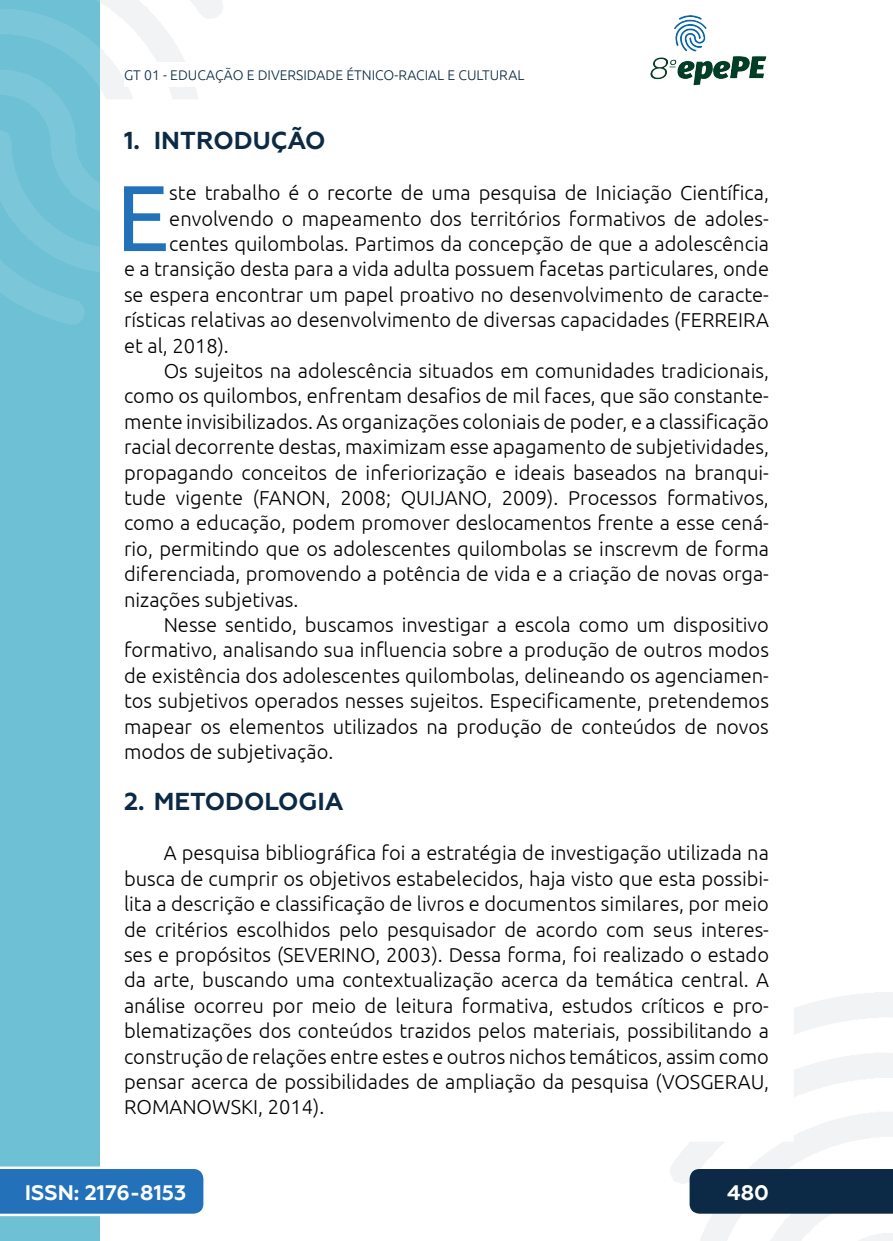
<style>
.page{position:relative;width:893px;height:1241px;background:#fff}
.page>*{position:absolute;margin:0;border:0;box-sizing:border-box;transform-origin:0 0}
._7_CAPITULAR{font:93.27px "Ubuntu";color:#2371b9}
._3_SUBTÍTULO{font:700 24.5px "Geometria";color:#0c2a46}
.t1{font:700 21px "Geometria";color:#fff}
._5_CORPO{font:300 20.12px/25.4px "Ubuntu";color:#000;text-align:justify}
._7_CAPITULAR-2{font:300 20.12px "Ubuntu";color:#000}
.t2{font:300 14px "Ubuntu";color:#0c2a46}
</style>
<div class="page">
<svg style="left:670px;top:992px;width:223px;height:248px"></svg>
<svg style="left:99px;top:0;width:124px;height:324px"></svg>
<img style="left:650px;top:15px;width:117px;height:71px">
<div style="left:0;top:0;width:99px;height:1240px;background:#6ec0d5"></div>
<svg style="left:0;top:0;width:99px;height:325px"></svg>
<svg style="left:0;top:1166px;width:203px;height:49px;background:#367dbf"></svg>
<div style="left:690px;top:1168px;width:203px;height:45px;background:#0c2a46"></div>
<div style="left:124px;top:62px;width:516px;height:25px;background:#fff"></div>
<p class="t2" style="left:124px;top:66px;width:402px">GT 01 - EDUCAÇÃO E DIVERSIDADE ÉTNICO-RACIAL E CULTURAL</p>
<p class="_3_SUBTÍTULO" style="left:124px;top:126px;width:203px">1. INTRODUÇÃO</p>
<p class="_7_CAPITULAR" style="left:116px;top:161px;width:55px">E</p>
<p class="_7_CAPITULAR-2" style="left:169px;top:181px;width:601px">ste trabalho é o recorte de uma pesquisa de Iniciação Científica,</p>
<p class="_7_CAPITULAR-2" style="left:169px;top:206px;width:601px">envolvendo o mapeamento dos territórios formativos de adoles-</p>
<p class="_7_CAPITULAR-2" style="left:169px;top:232px;width:601px">centes quilombolas. Partimos da concepção de que a adolescência</p>
<p class="_7_CAPITULAR-2" style="left:124px;top:257px;width:646px">e a transição desta para a vida adulta possuem facetas particulares, onde</p>
<p class="_7_CAPITULAR-2" style="left:124px;top:282px;width:646px">se espera encontrar um papel proativo no desenvolvimento de caracte-</p>
<p class="_7_CAPITULAR-2" style="left:124px;top:308px;width:646px">rísticas relativas ao desenvolvimento de diversas capacidades (FERREIRA</p>
<p class="_7_CAPITULAR-2" style="left:124px;top:333px;width:106px">et al, 2018).</p>
<p class="_5_CORPO" style="left:124px;top:357px;width:646px;text-indent:40px">Os sujeitos na adolescência situados em comunidades tradicionais, como os quilombos, enfrentam desafios de mil faces, que são constante&shy;mente invisibilizados. As organizações coloniais de poder, e a classificação racial decorrente destas, maximizam esse apagamento de subjetividades, propagando conceitos de inferiorização e ideais baseados na branqui&shy;tude vigente (FANON, 2008; QUIJANO, 2009). Processos formativos, como a educação, podem promover deslocamentos frente a esse cená&shy;rio, permitindo que os adolescentes quilombolas se inscrevm de forma diferenciada, promovendo a potência de vida e a criação de novas orga&shy;nizações subjetivas.</p>
<p class="_5_CORPO" style="left:124px;top:611px;width:646px;text-indent:40px">Nesse sentido, buscamos investigar a escola como um dispositivo formativo, analisando sua influencia sobre a produção de outros modos de existência dos adolescentes quilombolas, delineando os agenciamen&shy;tos subjetivos operados nesses sujeitos. Especificamente, pretendemos mapear os elementos utilizados na produção de conteúdos de novos modos de subjetivação.</p>
<p class="_3_SUBTÍTULO" style="left:124px;top:786px;width:221px">2. METODOLOGIA</p>
<p class="_5_CORPO" style="left:124px;top:840px;width:646px;text-indent:40px">A pesquisa bibliográfica foi a estratégia de investigação utilizada na busca de cumprir os objetivos estabelecidos, haja visto que esta possibi&shy;lita a descrição e classificação de livros e documentos similares, por meio de critérios escolhidos pelo pesquisador de acordo com seus interes&shy;ses e propósitos (SEVERINO, 2003). Dessa forma, foi realizado o estado da arte, buscando uma contextualização acerca da temática central. A análise ocorreu por meio de leitura formativa, estudos críticos e pro&shy;blematizações dos conteúdos trazidos pelos materiais, possibilitando a construção de relações entre estes e outros nichos temáticos, assim como pensar acerca de possibilidades de ampliação da pesquisa (VOSGERAU, ROMANOWSKI, 2014).</p>
<p class="t1" style="left:25px;top:1179px;width:163px">ISSN: 2176-8153</p>
<p class="t1" style="left:727px;top:1179px;width:43px">480</p>
</div>
